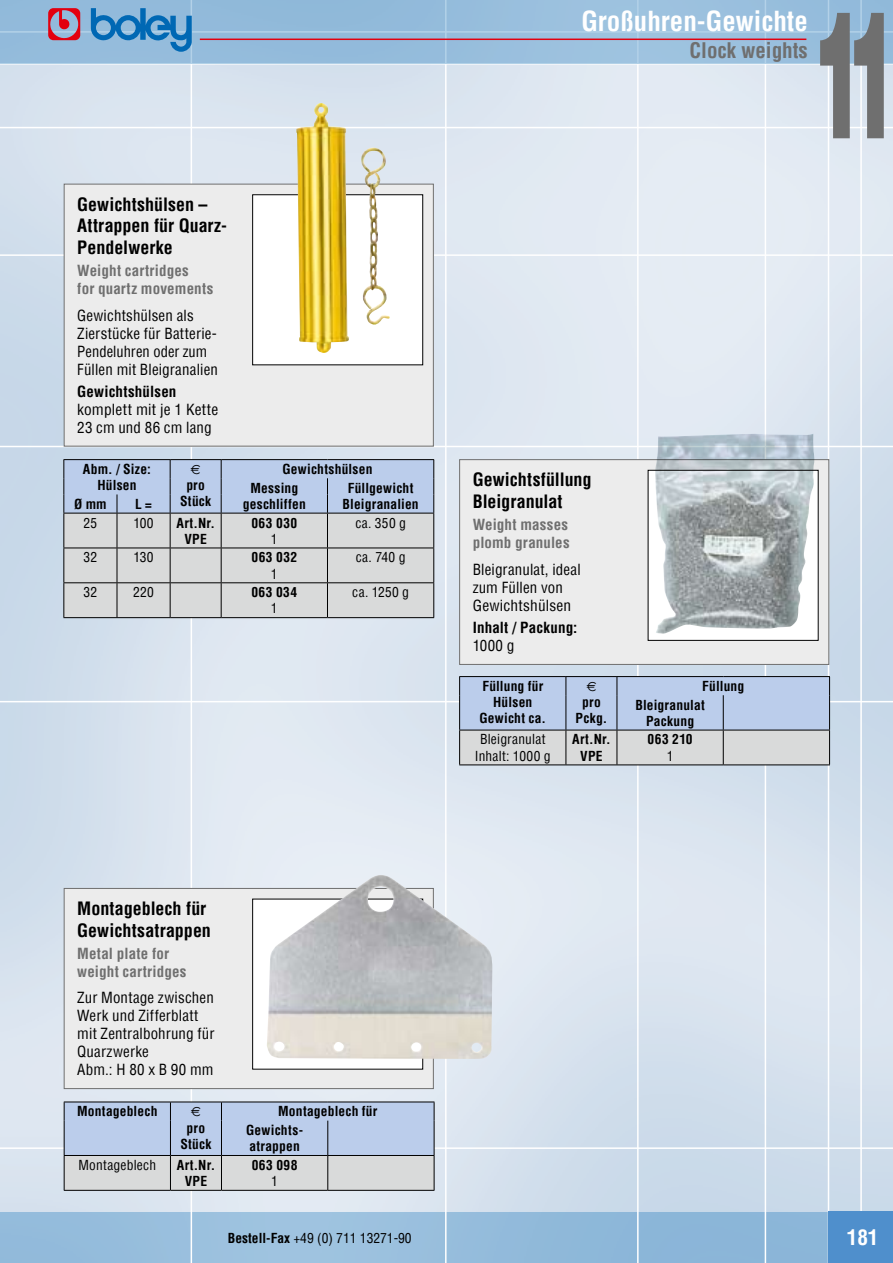
<style>
.page{position:relative;width:893px;height:1263px;background:#fff}
.page>*{position:absolute;margin:0;border:0;box-sizing:border-box;transform-origin:0 0}
.t1{font:900 180px "Helvetica";color:#6f6f6f;scale:.45 1}
.t2{font:700 condensed 27px "Helvetica";color:#fff}
.t3{font:700 condensed 21px "Helvetica";color:#6f6f6f}
.t4{font:700 condensed 21px "Helvetica";color:#fff}
.t5{font:700 condensed 18px/21.6px "Helvetica";color:#000}
.t6{font:condensed 15px/18px "Helvetica";letter-spacing:.01em;color:#000}
.t7{font:700 condensed 15px/18px "Helvetica";letter-spacing:.01em;color:#6f6f6f}
.t8{font:700 condensed 15px "Helvetica";letter-spacing:.01em;color:#000}
.t9{font:700 condensed 13.5px/16.2px "Helvetica";letter-spacing:.015em;color:#000;text-align:center}
.t10{font:condensed 13.5px/16.2px "Helvetica";letter-spacing:.015em;color:#000;text-align:center}
.s1{font-weight:700}
</style>
<div class="page">
<img style="left:0;top:65px;width:893px;height:1147px">
<div style="left:0;top:1212px;width:892px;height:51px;background:#94bcdc"></div>
<hr style="left:860px;top:0;width:2px;height:1263px;background:#fff">
<hr style="left:191px;top:0;width:1px;height:1263px;background:#fff">
<hr style="left:445px;top:0;width:2px;height:1263px;background:#fff">
<hr style="left:637px;top:0;width:2px;height:1263px;background:#fff">
<hr style="left:765px;top:0;width:1px;height:1263px;background:#fff">
<hr style="left:828px;top:0;width:1px;height:1263px;background:#fff">
<hr style="left:0;top:127px;width:893px;height:1px;background:#fff">
<hr style="left:0;top:446px;width:893px;height:1px;background:#fff">
<hr style="left:0;top:254px;width:893px;height:2px;background:#fff">
<hr style="left:0;top:701px;width:893px;height:1px;background:#fff">
<hr style="left:0;top:1147px;width:893px;height:2px;background:#fff">
<div style="left:829px;top:1212px;width:64px;height:51px;background:#4f8fcc"></div>
<div style="left:0;top:0;width:893px;height:64px;background:#96bcdc"></div>
<svg style="left:48px;top:8px;width:32px;height:32px"></svg>
<svg style="left:91px;top:8px;width:101px;height:44px"></svg>
<hr style="left:200px;top:39px;width:606px;height:1px;background:#e3000f">
<div style="left:64px;top:184px;width:369px;height:262px;background:#ececec"></div>
<div style="left:64px;top:184px;width:370px;height:262px;border:1px solid #6f6f6f"></div>
<div style="left:253px;top:195px;width:170px;height:170px;background:#fff"></div>
<div style="left:252px;top:194px;width:171px;height:171px;border:1px solid #000"></div>
<hr style="left:63px;top:459px;width:54px;height:1px;background:#000">
<hr style="left:117px;top:459px;width:53px;height:1px;background:#000">
<hr style="left:170px;top:459px;width:51px;height:1px;background:#000">
<hr style="left:221px;top:459px;width:106px;height:1px;background:#000">
<hr style="left:327px;top:459px;width:107px;height:1px;background:#000">
<svg style="left:63px;top:460px;width:371px;height:158px;background:#c7cdd7"></svg>
<svg style="left:459px;top:676px;width:371px;height:89px;background:#bec9da"></svg>
<hr style="left:64px;top:1190px;width:106px;height:1px;background:#000">
<hr style="left:170px;top:1190px;width:51px;height:1px;background:#000">
<hr style="left:221px;top:1190px;width:107px;height:1px;background:#000">
<hr style="left:328px;top:1190px;width:106px;height:1px;background:#000">
<hr style="left:170px;top:1101px;width:51px;height:1px;background:#000">
<hr style="left:64px;top:1101px;width:106px;height:1px;background:#000">
<hr style="left:221px;top:1101px;width:107px;height:1px;background:#000">
<hr style="left:328px;top:1101px;width:106px;height:1px;background:#000">
<svg style="left:64px;top:1102px;width:371px;height:88px;background:#c0cbdd"></svg>
<div style="left:64px;top:888px;width:369px;height:200px;background:#ececec"></div>
<div style="left:64px;top:888px;width:370px;height:201px;border:1px solid #6f6f6f"></div>
<div style="left:253px;top:899px;width:170px;height:170px;background:#fff"></div>
<div style="left:252px;top:899px;width:171px;height:170px;border:1px solid #000"></div>
<img style="left:296px;top:103px;width:94px;height:250px">
<div style="left:460px;top:460px;width:369px;height:204px;background:#ececec"></div>
<div style="left:459px;top:459px;width:370px;height:206px;border:1px solid #6f6f6f"></div>
<div style="left:648px;top:470px;width:170px;height:170px;background:#fff"></div>
<div style="left:648px;top:470px;width:171px;height:171px;border:1px solid #000"></div>
<img style="left:655px;top:434px;width:159px;height:199px">
<img style="left:267px;top:875px;width:225px;height:184px">
<h3 class="t5" style="left:77px;top:193px;width:151px">Gewichtshülsen –<br>Attrappen für Quarz-<br>Pendelwerke</h3>
<p class="t7" style="left:77px;top:261px;width:138px">Weight cartridges<br>for quartz movements</p>
<p class="t6" style="left:77px;top:306px;width:142px">Gewichtshülsen als<br>Zierstücke für Batterie-<br>Pendeluhren oder zum<br>Füllen mit Bleigranalien</p>
<p class="t8" style="left:77px;top:382px;width:101px">Gewichtshülsen</p>
<p class="t6" style="left:77px;top:400px;width:142px">komplett mit je 1 Kette<br>23 cm und 86 cm lang</p>
<p class="t9" style="left:83px;top:461px;width:70px">Abm. / Size:<br>Hülsen</p>
<p class="t9" style="left:180px;top:461px;width:33px">€ pro<br>Stück</p>
<p class="t9" style="left:250px;top:459px;width:124px;line-height:18.6px;text-align:left;text-indent:32px">Gewichtshülsen<br>Messing</p>
<p class="t9" style="left:348px;top:479px;width:67px">Füllgewicht</p>
<p class="t9" style="left:74px;top:495px;width:34px">Ø mm</p>
<p class="t9" style="left:135px;top:495px;width:18px">L =</p>
<p class="t9" style="left:343px;top:495px;width:78px">Bleigranalien</p>
<p class="t10" style="left:84px;top:514px;width:15px">25</p>
<p class="t10" style="left:133px;top:514px;width:22px">100</p>
<p class="t9" style="left:176px;top:514px;width:40px">Art.Nr.<br>VPE</p>
<p class="t9" style="left:251px;top:514px;width:47px">063 030</p>
<p class="t9" style="left:243px;top:495px;width:65px">geschliffen</p>
<p class="t10" style="left:355px;top:514px;width:52px">ca. 350 g</p>
<p class="t10" style="left:271px;top:530px;width:8px">1</p>
<p class="t10" style="left:84px;top:549px;width:15px">32</p>
<p class="t10" style="left:133px;top:549px;width:22px">130</p>
<p class="t9" style="left:251px;top:549px;width:47px">063 032</p>
<p class="t10" style="left:271px;top:565px;width:8px">1</p>
<p class="t10" style="left:84px;top:584px;width:15px">32</p>
<p class="t10" style="left:133px;top:584px;width:22px">220</p>
<p class="t9" style="left:251px;top:584px;width:47px">063 034</p>
<p class="t10" style="left:271px;top:600px;width:8px">1</p>
<p class="t10" style="left:356px;top:549px;width:51px">ca. 740 g</p>
<p class="t10" style="left:352px;top:584px;width:58px">ca. 1250 g</p>
<h2 class="t2" style="left:581px;top:4px;width:228px">Großuhren-Gewichte</h2>
<h3 class="t3" style="left:689px;top:37px;width:120px">Clock weights</h3>
<h1 class="t1" style="left:813px;top:-34px;width:197px">11</h1>
<h3 class="t5" style="left:473px;top:468px;width:120px">Gewichtsfüllung<br>Bleigranulat</h3>
<p class="t7" style="left:473px;top:515px;width:98px">Weight masses plomb granules</p>
<p class="t6" style="left:473px;top:560px;width:110px">Bleigranulat, ideal zum Füllen von<br>Gewichtshülsen</p>
<p class="t8" style="left:473px;top:617px;width:106px">Inhalt / Packung:</p>
<p class="t6" style="left:473px;top:636px;width:43px">1000 g</p>
<p class="t9" style="left:479px;top:678px;width:68px">Füllung für<br>Hülsen<br>Gewicht ca.</p>
<p class="t9" style="left:576px;top:678px;width:33px">€ pro<br>Pckg.</p>
<p class="t9" style="left:635px;top:676px;width:110px;line-height:18.6px;text-align:left;text-indent:67px">Füllung<br>Bleigranulat</p>
<p class="t9" style="left:646px;top:712px;width:50px">Packung</p>
<p class="t10" style="left:475px;top:731px;width:77px">Bleigranulat<br>Inhalt: 1000 g</p>
<p class="t9" style="left:572px;top:731px;width:40px">Art.Nr.<br>VPE</p>
<p class="t9" style="left:647px;top:731px;width:47px">063 210</p>
<p class="t10" style="left:667px;top:747px;width:8px">1</p>
<h3 class="t5" style="left:77px;top:897px;width:135px">Montageblech für<br>Gewichtsatrappen</h3>
<p class="t7" style="left:77px;top:944px;width:111px">Metal plate for weight cartridges</p>
<p class="t6" style="left:77px;top:989px;width:139px">Zur Montage zwischen<br>Werk und Zifferblatt mit Zentralbohrung für<br>Quarzwerke<br>Abm.: H 80 x B 90 mm</p>
<p class="t9" style="left:77px;top:1103px;width:82px">Montageblech</p>
<p class="t9" style="left:180px;top:1103px;width:33px">€ pro<br>Stück</p>
<p class="t9" style="left:246px;top:1102px;width:133px;line-height:18.6px;text-align:left;text-indent:32px">Montageblech für<br>Gewichts-</p>
<p class="t9" style="left:249px;top:1138px;width:52px">atrappen</p>
<p class="t10" style="left:78px;top:1156px;width:79px">Montageblech</p>
<p class="t9" style="left:177px;top:1156px;width:40px">Art.Nr.<br>VPE</p>
<p class="t9" style="left:252px;top:1156px;width:47px">063 098</p>
<p class="t10" style="left:271px;top:1173px;width:8px">1</p>
<p class="t10" style="left:228px;top:1229px;width:185px"><span class="s1">Bestell-Fax</span> +49 (0) 711 13271-90</p>
<h3 class="t4" style="left:847px;top:1223px;width:33px">181</h3>
</div>
